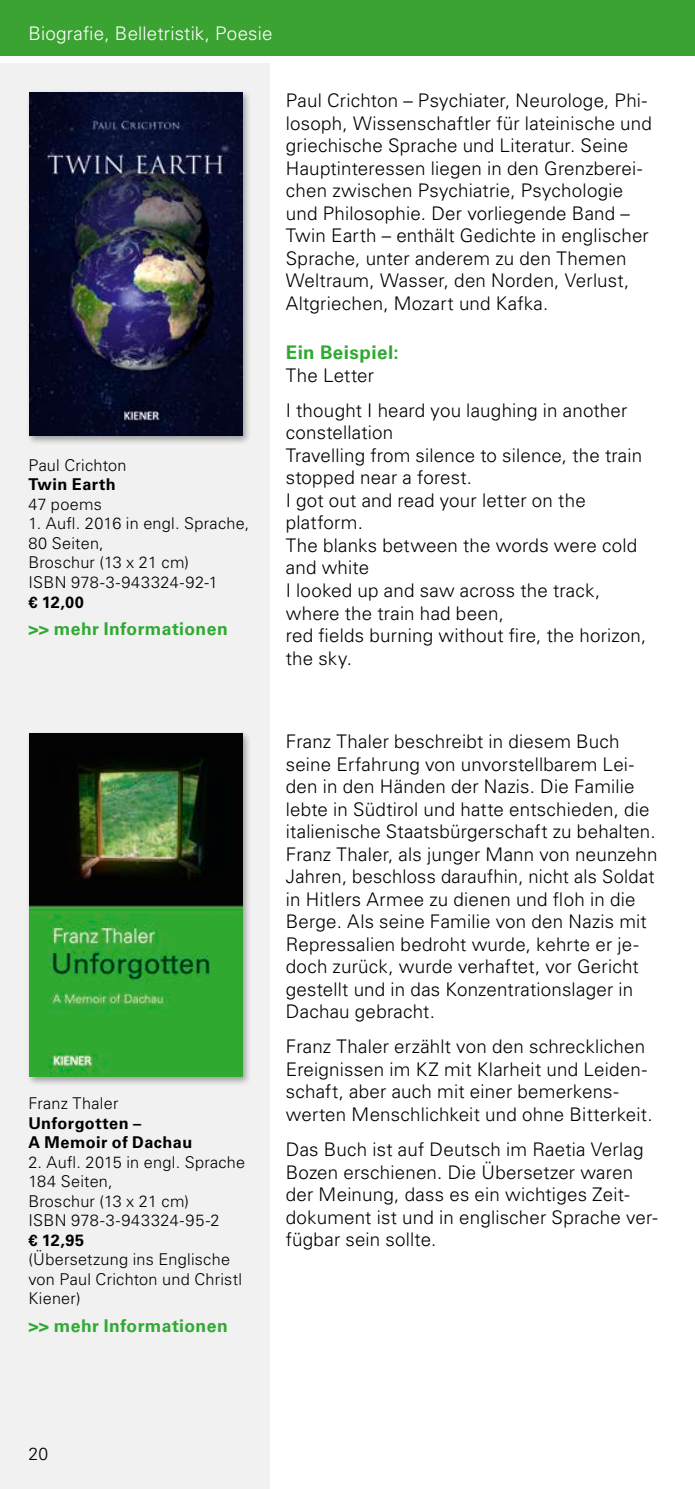
<style>
.page{position:relative;width:695px;height:1489px;background:#fff}
.page>*{position:absolute;margin:0;border:0;box-sizing:border-box;transform-origin:0 0}
.t1{font:300 18.75px/22.5px "Univers LT";letter-spacing:.01em;color:#000}
.t2{font:300 18.75px "Univers LT";letter-spacing:.01em;color:#fff}
.t3{font:700 18.75px "Univers LT";letter-spacing:.025em;color:#30a933}
.t4{font:700 17.5px "Univers LT";letter-spacing:.025em;color:#30a933}
.t5{font:300 17.5px "Univers LT";color:#000}
.t6{font:300 16.25px/19.5px "Univers LT";letter-spacing:.015em;color:#000}
.t7{font:700 16.25px/19.5px "Univers LT";letter-spacing:.03em;color:#000}
</style>
<div class="page">
<div style="left:0;top:64px;width:269px;height:1424px;background:#f1f1f1"></div>
<div style="left:0;top:0;width:694px;height:56px;background:#3ba332"></div>
<div style="left:26px;top:88px;width:225px;height:357px;background:#000;opacity:.35"></div>
<img style="left:29px;top:92px;width:213px;height:344px">
<div style="left:26px;top:729px;width:225px;height:356px;background:#000;opacity:.35"></div>
<img style="left:29px;top:733px;width:213px;height:343px">
<p class="t2" style="left:28px;top:22px;width:246px">Biografie, Belletristik, Poesie</p>
<p class="t6" style="left:28px;top:455px;width:100px">Paul Crichton</p>
<p class="t7" style="left:28px;top:475px;width:89px">Twin Earth</p>
<p class="t6" style="left:28px;top:494px;width:75px">47 poems</p>
<p class="t6" style="left:28px;top:514px;width:222px">1. Aufl. 2016 in engl. Sprache,<br>80 Seiten,<br>Broschur (13 x 21 cm)<br>ISBN 978-3-943324-92-1</p>
<p class="t7" style="left:28px;top:592px;width:57px">€ 12,00</p>
<p class="t4" style="left:28px;top:618px;width:201px">&gt;&gt; mehr Informationen</p>
<p class="t1" style="left:286px;top:89px;width:367px">Paul Crichton – Psychiater, Neurologe, Phi&shy;losoph, Wissenschaftler für lateinische und griechische Sprache und Literatur. Seine Hauptinteressen liegen in den Grenzberei&shy;chen zwischen Psychiatrie, Psychologie und Philosophie. Der vorliegende Band – Twin Earth – enthält Gedichte in englischer Sprache, unter anderem zu den Themen Weltraum, Wasser, den Norden, Verlust, Altgriechen, Mozart und Kafka.</p>
<p class="t3" style="left:286px;top:341px;width:114px">Ein Beispiel:</p>
<p class="t1" style="left:286px;top:357px;width:343px;line-height:35.2px">The Letter<br>I thought I heard you laughing in another</p>
<p class="t1" style="left:286px;top:421px;width:362px">constellation<br>Travelling from silence to silence, the train stopped near a forest.<br>I got out and read your letter on the platform.<br>The blanks between the words were cold and white<br>I looked up and saw across the track, where the train had been,<br>red fields burning without fire, the horizon, the sky.</p>
<p class="t6" style="left:28px;top:1093px;width:92px">Franz Thaler</p>
<p class="t7" style="left:28px;top:1113px;width:165px">Unforgotten –<br>A Memoir of Dachau</p>
<p class="t6" style="left:28px;top:1152px;width:218px">2. Aufl. 2015 in engl. Sprache<br>184 Seiten,<br>Broschur (13 x 21 cm)<br>ISBN 978-3-943324-95-2</p>
<p class="t7" style="left:28px;top:1230px;width:57px">€ 12,95</p>
<p class="t6" style="left:28px;top:1249px;width:215px">(Übersetzung ins Englische von Paul Crichton und Christl<br>Kiener)</p>
<p class="t4" style="left:28px;top:1315px;width:201px">&gt;&gt; mehr Informationen</p>
<p class="t1" style="left:286px;top:730px;width:373px">Franz Thaler beschreibt in diesem Buch seine Erfahrung von unvorstellbarem Lei&shy;den in den Händen der Nazis. Die Familie lebte in Südtirol und hatte entschieden, die italienische Staatsbürgerschaft zu behalten.<br>Franz Thaler, als junger Mann von neunzehn Jahren, beschloss daraufhin, nicht als Soldat in Hitlers Armee zu dienen und floh in die Berge. Als seine Familie von den Nazis mit Repressalien bedroht wurde, kehrte er je&shy;doch zurück, wurde verhaftet, vor Gericht gestellt und in das Konzentrationslager in Dachau gebracht.</p>
<p class="t1" style="left:286px;top:1035px;width:368px">Franz Thaler erzählt von den schrecklichen Ereignissen im KZ mit Klarheit und Leiden&shy;schaft, aber auch mit einer bemerkens&shy;werten Menschlichkeit und ohne Bitterkeit.</p>
<p class="t1" style="left:286px;top:1138px;width:373px">Das Buch ist auf Deutsch im Raetia Verlag Bozen erschienen. Die Übersetzer waren der Meinung, dass es ein wichtiges Zeit&shy;dokument ist und in englischer Sprache ver&shy;fügbar sein sollte.</p>
<p class="t5" style="left:28px;top:1442px;width:21px">20</p>
</div>
